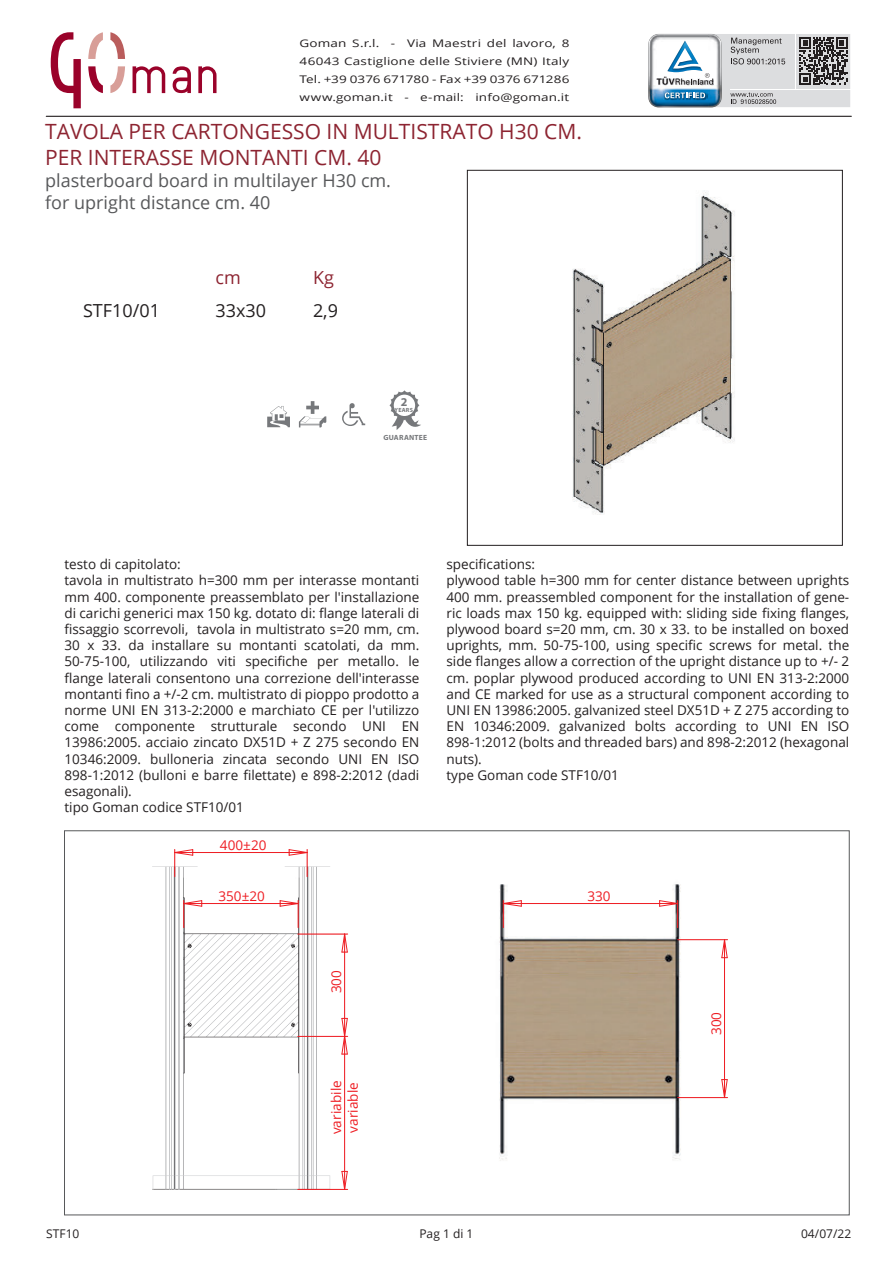
<style>
.page{position:relative;width:893px;height:1263px;background:#fff}
.page>*{position:absolute;margin:0;border:0;box-sizing:border-box;transform-origin:0 0}
.t1{font:21px/25.2px "Open Sans";color:#8d2431}
.t2{font:18px/21.6px "Open Sans";color:#57585a}
.t3{font:18px "Open Sans";color:#231f20}
.t4{font:18px "Open Sans";color:#8d2431}
.t5{font:13.5px/16.2px "Open Sans";color:#231f20}
.t6{font:13.5px "Open Sans";letter-spacing:.005em;color:#ee1d23}
.t7{font:12px "Open Sans";color:#231f20}
.t8{font:700 12px "Myriad Pro";color:#76787b}
.t9{font:10.5px/18px "Open Sans";letter-spacing:.01em;color:#231f20;text-align:justify;scale:1.29 1}
.t10{font:700 7.5px "Myriad Pro";letter-spacing:.025em;color:#76787b}
.t11{font:700 6px "Myriad Pro";letter-spacing:.04em;color:#76787b}
</style>
<div class="page">
<hr style="left:46px;top:116px;width:805px;height:1px;background:#231f20">
<svg style="left:342px;top:403px;width:23px;height:23px"></svg>
<svg style="left:267px;top:406px;width:23px;height:21px"></svg>
<svg style="left:299px;top:401px;width:27px;height:26px"></svg>
<div style="left:467px;top:170px;width:376px;height:375px;border:1px solid #231f20"></div>
<svg style="left:389px;top:390px;width:32px;height:40px"></svg>
<img style="left:572px;top:190px;width:163px;height:325px">
<img style="left:499px;top:884px;width:207px;height:277px">
<hr style="left:678px;top:1097px;width:50px;height:1px;background:#ee1d23">
<hr style="left:678px;top:939px;width:50px;height:1px;background:#ee1d23">
<hr style="left:724px;top:940px;width:1px;height:157px;background:#ee1d23">
<svg style="left:721px;top:1079px;width:7px;height:19px"></svg>
<svg style="left:721px;top:939px;width:7px;height:19px"></svg>
<hr style="left:503px;top:903px;width:175px;height:1px;background:#ee1d23">
<svg style="left:503px;top:900px;width:19px;height:28px"></svg>
<svg style="left:659px;top:900px;width:19px;height:28px"></svg>
<img style="left:152px;top:849px;width:196px;height:341px">
<hr style="left:298px;top:1036px;width:50px;height:1px;background:#ee1d23">
<hr style="left:298px;top:934px;width:50px;height:1px;background:#ee1d23">
<hr style="left:344px;top:934px;width:1px;height:102px;background:#ee1d23">
<svg style="left:341px;top:933px;width:7px;height:20px"></svg>
<hr style="left:298px;top:1189px;width:50px;height:1px;background:#ee1d23">
<hr style="left:344px;top:1036px;width:1px;height:153px;background:#ee1d23">
<svg style="left:341px;top:1171px;width:7px;height:19px"></svg>
<svg style="left:341px;top:1018px;width:7px;height:37px"></svg>
<hr style="left:175px;top:852px;width:132px;height:1px;background:#ee1d23">
<svg style="left:174px;top:849px;width:19px;height:28px"></svg>
<svg style="left:289px;top:849px;width:19px;height:28px"></svg>
<hr style="left:184px;top:903px;width:114px;height:1px;background:#ee1d23">
<svg style="left:183px;top:900px;width:19px;height:28px"></svg>
<svg style="left:280px;top:900px;width:19px;height:28px"></svg>
<svg style="left:648px;top:33px;width:202px;height:75px"></svg>
<svg style="left:88px;top:66px;width:15px;height:27px"></svg>
<svg style="left:198px;top:66px;width:19px;height:27px"></svg>
<svg style="left:133px;top:66px;width:32px;height:27px"></svg>
<svg style="left:173px;top:66px;width:18px;height:27px"></svg>
<svg style="left:88px;top:32px;width:15px;height:27px"></svg>
<svg style="left:110px;top:32px;width:15px;height:27px"></svg>
<svg style="left:110px;top:66px;width:15px;height:27px"></svg>
<svg style="left:51px;top:32px;width:30px;height:76px"></svg>
<p class="t9" style="left:299px;top:34px;width:211px">Goman S.r.l. - Via Maestri del lavoro, 8<br>46043 Castiglione delle Stiviere (MN) Italy Tel. +39 0376 671780 - Fax +39 0376 671286 www.goman.it - e-mail: info@goman.it</p>
<h1 class="t1" style="left:45px;top:119px;width:538px">TAVOLA PER CARTONGESSO IN MULTISTRATO H30 CM.<br>PER INTERASSE MONTANTI CM. 40</h1>
<h2 class="t2" style="left:45px;top:170px;width:347px">plasterboard board in multilayer H30 cm. for upright distance cm. 40</h2>
<h2 class="t3" style="left:83px;top:298px;width:78px">STF10/01</h2>
<h2 class="t4" style="left:215px;top:266px;width:27px">cm</h2>
<h2 class="t3" style="left:215px;top:298px;width:52px">33x30</h2>
<h2 class="t4" style="left:313px;top:266px;width:22px">Kg</h2>
<h2 class="t3" style="left:313px;top:298px;width:27px">2,9</h2>
<p class="t8" style="left:401px;top:394px;width:8px">2</p>
<p class="t11" style="left:395px;top:406px;width:20px">YEARS</p>
<p class="t10" style="left:384px;top:433px;width:45px">GUARANTEE</p>
<p class="t5" style="left:64px;top:556px;width:356px">testo di capitolato:<br>tavola in multistrato h=300 mm per interasse montanti mm 400. componente preassemblato per l'installazione di carichi generici max 150 kg. dotato di: flange laterali di fissaggio scorrevoli, tavola in multistrato s=20 mm, cm.<br>30 x 33. da installare su montanti scatolati, da mm.<br>50-75-100, utilizzando viti specifiche per metallo. le flange laterali consentono una correzione dell'interasse montanti fino a +/-2 cm. multistrato di pioppo prodotto a norme UNI EN 313-2:2000 e marchiato CE per l'utilizzo come componente strutturale secondo UNI EN 13986:2005. acciaio zincato DX51D + Z 275 secondo EN 10346:2009. bulloneria zincata secondo UNI EN ISO 898-1:2012 (bulloni e barre filettate) e 898-2:2012 (dadi esagonali).<br>tipo Goman codice STF10/01</p>
<p class="t5" style="left:446px;top:556px;width:404px">specifications:<br>plywood table h=300 mm for center distance between uprights 400 mm. preassembled component for the installation of gene&shy;ric loads max 150 kg. equipped with: sliding side fixing flanges, plywood board s=20 mm, cm. 30 x 33. to be installed on boxed uprights, mm. 50-75-100, using specific screws for metal. the side flanges allow a correction of the upright distance up to +/- 2 cm. poplar plywood produced according to UNI EN 313-2:2000 and CE marked for use as a structural component according to UNI EN 13986:2005. galvanized steel DX51D + Z 275 according to EN 10346:2009. galvanized bolts according to UNI EN ISO 898-1:2012 (bolts and threaded bars) and 898-2:2012 (hexagonal nuts).<br>type Goman code STF10/01</p>
<p class="t6" style="left:220px;top:835px;width:48px">400±20</p>
<p class="t6" style="left:218px;top:886px;width:48px">350±20</p>
<p class="t6" style="left:327px;top:993px;width:25px;rotate:-90deg">300</p>
<p class="t6" style="left:327px;top:1134px;width:55px;rotate:-90deg">variabile</p>
<p class="t6" style="left:344px;top:1133px;width:52px;rotate:-90deg">variable</p>
<p class="t6" style="left:587px;top:886px;width:25px">330</p>
<p class="t6" style="left:707px;top:1035px;width:25px;rotate:-90deg">300</p>
<p class="t7" style="left:46px;top:1226px;width:35px">STF10</p>
<p class="t7" style="left:419px;top:1226px;width:56px">Pag 1 di 1</p>
<p class="t7" style="left:801px;top:1226px;width:52px">04/07/22</p>
</div>
